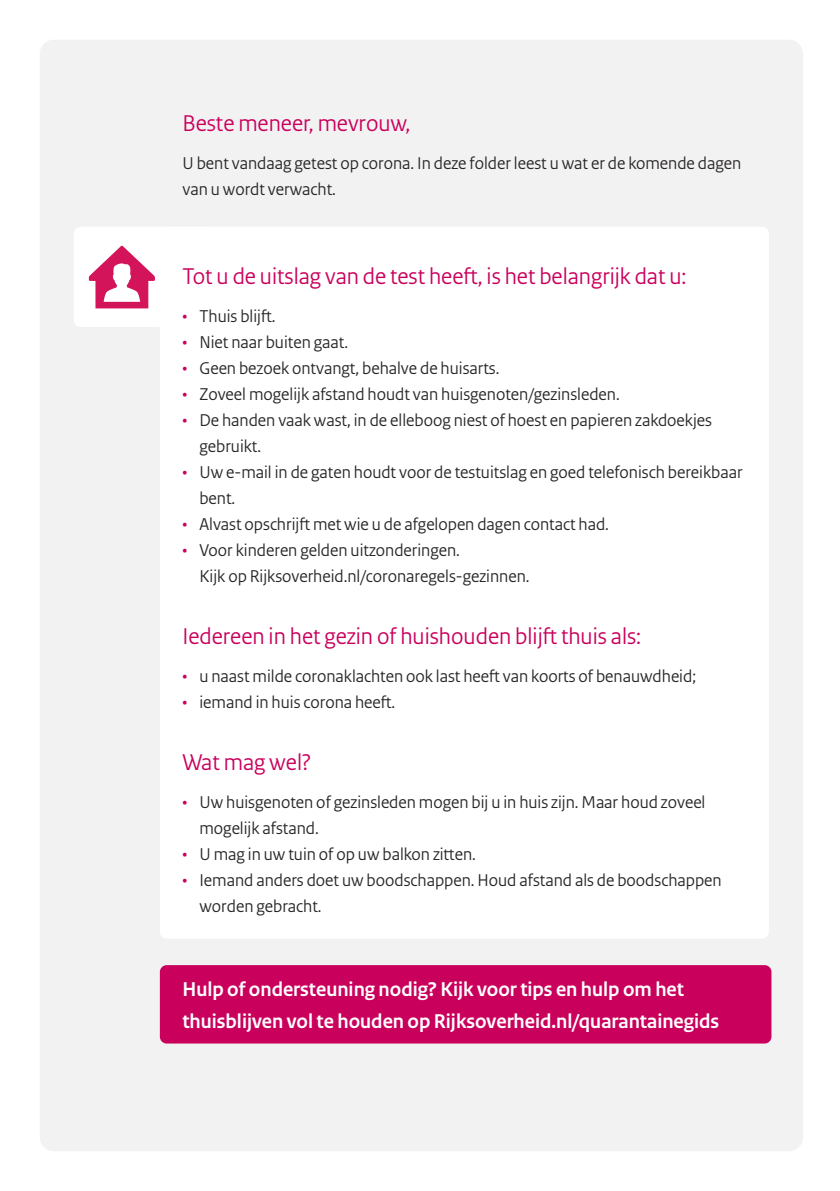
<style>
.page{position:relative;width:840px;height:1191px;background:#fff}
.page>*{position:absolute;margin:0;border:0;box-sizing:border-box;transform-origin:0 0}
.t1{font:24px "Rijksoverheid Sans Heading";color:#ca005d}
.t2{font:700 21px/32px "Rijksoverheid Sans Heading";color:#fff}
.t3{font:18px/26px "Rijksoverheid Sans Heading";color:#272526}
.s1{color:#ca005d}
</style>
<div class="page">
<div style="left:40px;top:40px;width:762px;height:1111px;background:#f3f2f2;border-radius:14px"></div>
<div style="left:160px;top:227px;width:608px;height:711px;background:#fff;border-radius:7px"></div>
<div style="left:74px;top:227px;width:138px;height:100px;background:#fff;border-radius:7px"></div>
<svg style="left:89px;top:246px;width:66px;height:62px"></svg>
<div style="left:160px;top:965px;width:611px;height:78px;background:#ca005d;border-radius:7px"></div>
<p class="t1" style="left:182px;top:115px;width:229px">Beste meneer, mevrouw,</p>
<p class="t3" style="left:182px;top:152px;width:560px">U bent vandaag getest op corona. In deze folder leest u wat er de komende dagen van u wordt verwacht.</p>
<p class="t1" style="left:182px;top:267px;width:505px">Tot u de uitslag van de test heeft, is het belangrijk dat u:</p>
<p class="t3" style="left:182px;top:304px;width:94px"><span class="s1">•</span> Thuis blijft.</p>
<p class="t3" style="left:182px;top:330px;width:167px"><span class="s1">•</span> Niet naar buiten gaat.</p>
<p class="t3" style="left:182px;top:356px;width:318px"><span class="s1">•</span> Geen bezoek ontvangt, behalve de huisarts.</p>
<p class="t3" style="left:182px;top:382px;width:438px"><span class="s1">•</span> Zoveel mogelijk afstand houdt van huisgenoten/gezinsleden.</p>
<p class="t3" style="left:199px;top:408px;width:514px;text-indent:-17px"><span class="s1">•</span> De handen vaak wast, in de elleboog niest of hoest en papieren zakdoekjes gebruikt.</p>
<p class="t3" style="left:199px;top:460px;width:544px;text-indent:-17px"><span class="s1">•</span> Uw e-mail in de gaten houdt voor de testuitslag en goed telefonisch bereikbaar bent.</p>
<p class="t3" style="left:182px;top:512px;width:428px"><span class="s1">•</span> Alvast opschrijft met wie u de afgelopen dagen contact had.</p>
<p class="t3" style="left:182px;top:538px;width:279px"><span class="s1">•</span> Voor kinderen gelden uitzonderingen.</p>
<p class="t3" style="left:199px;top:564px;width:331px">Kijk op Rijksoverheid.nl/coronaregels-gezinnen.</p>
<p class="t1" style="left:182px;top:627px;width:460px">Iedereen in het gezin of huishouden blijft thuis als:</p>
<p class="t3" style="left:182px;top:664px;width:515px"><span class="s1">•</span> u naast milde coronaklachten ook last heeft van koorts of benauwdheid;</p>
<p class="t3" style="left:182px;top:690px;width:214px"><span class="s1">•</span> iemand in huis corona heeft.</p>
<p class="t1" style="left:182px;top:753px;width:130px">Wat mag wel?</p>
<p class="t3" style="left:199px;top:790px;width:507px;text-indent:-17px"><span class="s1">•</span> Uw huisgenoten of gezinsleden mogen bij u in huis zijn. Maar houd zoveel mogelijk afstand.</p>
<p class="t3" style="left:182px;top:842px;width:295px"><span class="s1">•</span> U mag in uw tuin of op uw balkon zitten.</p>
<p class="t3" style="left:199px;top:868px;width:523px;text-indent:-17px"><span class="s1">•</span> Iemand anders doet uw boodschappen. Houd afstand als de boodschappen worden gebracht.</p>
<p class="t2" style="left:182px;top:975px;width:538px">Hulp of ondersteuning nodig? Kijk voor tips en hulp om het thuisblijven vol te houden op Rijksoverheid.nl/quarantainegids</p>
</div>
